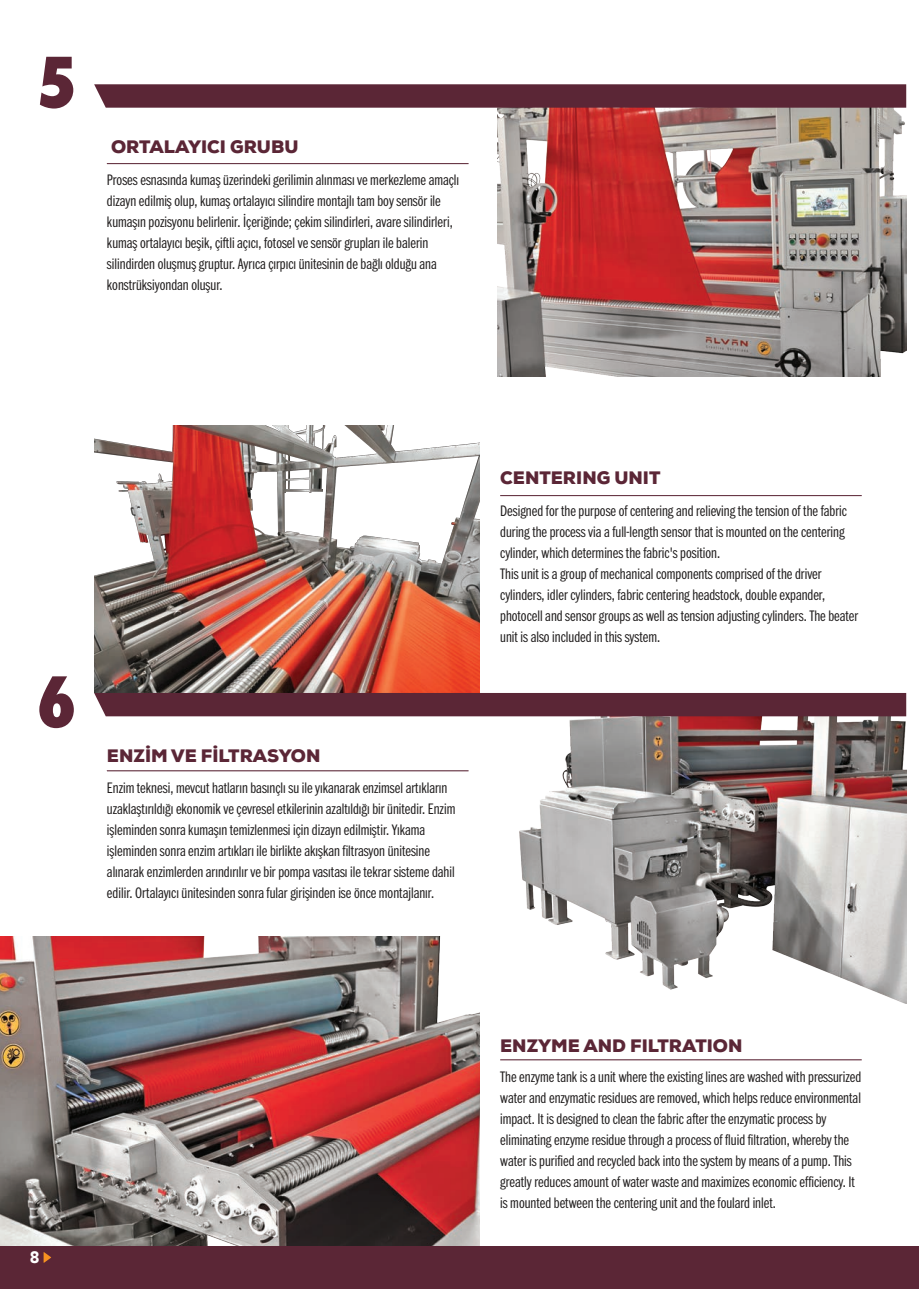
<style>
.page{position:relative;width:919px;height:1289px;background:#fff}
.page>*{position:absolute;margin:0;border:0;box-sizing:border-box;transform-origin:0 0}
.t1{font:67.5px "Futura Cond Black Tr";color:#5b2636}
.t2{font:900 18px "Nexa";color:#5b2636}
.t3{font:900 16.5px "Avenir";color:#fff}
.t4{font:300 15.75px/21px "Franklin Cond ITC";color:#211e1e}
</style>
<div class="page">
<img style="left:0;top:936px;width:480px;height:310px">
<img style="left:474px;top:716px;width:432px;height:287px">
<img style="left:497px;top:108px;width:409px;height:268px">
<img style="left:94px;top:425px;width:386px;height:268px">
<hr style="left:107px;top:770px;width:361px;height:1px;background:#5b2636">
<hr style="left:500px;top:495px;width:361px;height:1px;background:#5b2636">
<hr style="left:500px;top:1059px;width:361px;height:1px;background:#5b2636">
<svg style="left:94px;top:84px;width:812px;height:24px;background:#602c3c"></svg>
<div style="left:94px;top:693px;width:812px;height:23px;background:#5b2636"></div>
<hr style="left:107px;top:163px;width:361px;height:1px;background:#5b2636">
<div style="left:0;top:1246px;width:906px;height:42px;background:#5b2636"></div>
<svg style="left:44px;top:1252px;width:7px;height:10px"></svg>
<div style="left:906px;top:1246px;width:12px;height:42px;background:#5b2636"></div>
<h1 class="t1" style="left:36px;top:39px;width:42px">5</h1>
<p class="t2" style="left:111px;top:135px;width:189px">ORTALAYICI GRUBU</p>
<p class="t4" style="left:107px;top:170px;width:354px">Proses esnasında kumaş üzerindeki gerilimin alınması ve merkezleme amaçlı dizayn edilmiş olup, kumaş ortalayıcı silindire montajlı tam boy sensör ile kumaşın pozisyonu belirlenir. İçeriğinde; çekim silindirleri, avare silindirleri, kumaş ortalayıcı beşik, çiftli açıcı, fotosel ve sensör grupları ile balerin silindirden oluşmuş gruptur. Ayrıca çırpıcı ünitesinin de bağlı olduğu ana konstrüksiyondan oluşur.</p>
<h1 class="t1" style="left:36px;top:658px;width:42px">6</h1>
<p class="t2" style="left:107px;top:744px;width:215px">ENZİM VE FİLTRASYON</p>
<p class="t4" style="left:107px;top:777px;width:350px">Enzim teknesi, mevcut hatların basınçlı su ile yıkanarak enzimsel artıkların uzaklaştırıldığı ekonomik ve çevresel etkilerinin azaltıldığı bir ünitedir. Enzim işleminden sonra kumaşın temizlenmesi için dizayn edilmiştir. Yıkama işleminden sonra enzim artıkları ile birlikte akışkan filtrasyon ünitesine alınarak enzimlerden arındırılır ve bir pompa vasıtası ile tekrar sisteme dahil edilir. Ortalayıcı ünitesinden sonra fular girişinden ise önce montajlanır.</p>
<p class="t2" style="left:500px;top:466px;width:162px">CENTERING UNIT</p>
<p class="t4" style="left:500px;top:500px;width:359px">Designed for the purpose of centering and relieving the tension of the fabric during the process via a full-length sensor that is mounted on the centering cylinder, which determines the fabric's position.<br>This unit is a group of mechanical components comprised of the driver cylinders, idler cylinders, fabric centering headstock, double expander, photocell and sensor groups as well as tension adjusting cylinders. The beater unit is also included in this system.</p>
<p class="t3" style="left:30px;top:1243px;width:11px">8</p>
<p class="t2" style="left:500px;top:1033px;width:244px">ENZYME AND FILTRATION</p>
<p class="t4" style="left:500px;top:1066px;width:362px">The enzyme tank is a unit where the existing lines are washed with pressurized water and enzymatic residues are removed, which helps reduce environmental impact. It is designed to clean the fabric after the enzymatic process by eliminating enzyme residue through a process of fluid filtration, whereby the water is purified and recycled back into the system by means of a pump. This greatly reduces amount of water waste and maximizes economic efficiency. It is mounted between the centering unit and the foulard inlet.</p>
</div>
